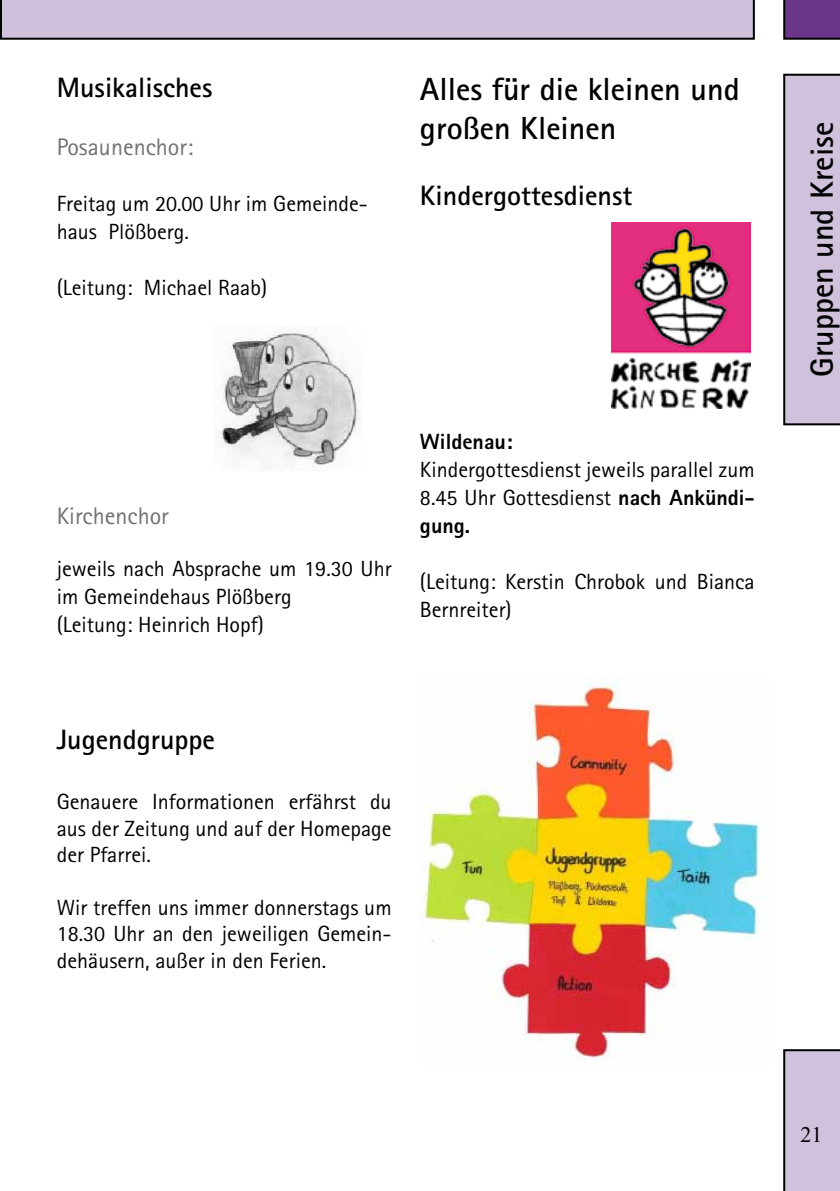
<style>
.page{position:relative;width:840px;height:1191px;background:#fff}
.page>*{position:absolute;margin:0;border:0;box-sizing:border-box;transform-origin:0 0}
.t1{font:700 32px/38.4px "Rotis Sans Serif";color:#000}
.t2{font:700 28px "Rotis Sans Serif";color:#000}
.t3{font:24px "Rotis Sans Serif";color:#707172}
.t4{font:22px/28px "Rotis Sans Serif";color:#000;text-align:justify}
.t5{font:800 22px "Rotis Sans Serif";color:#000}
.t6{font:22px "Times New Roman";color:#000}
.s1{font-weight:800}
</style>
<div class="page">
<svg style="left:0;top:0;width:754px;height:40px"></svg>
<svg style="left:783px;top:0;width:56px;height:40px"></svg>
<svg style="left:783px;top:74px;width:56px;height:351px"></svg>
<svg style="left:783px;top:1049px;width:56px;height:142px"></svg>
<img style="left:611px;top:223px;width:139px;height:185px">
<img style="left:220px;top:331px;width:140px;height:137px">
<img style="left:420px;top:677px;width:346px;height:382px">
<p class="t2" style="left:57px;top:70px;width:157px">Musikalisches</p>
<p class="t3" style="left:57px;top:132px;width:138px">Posaunenchor:</p>
<p class="t4" style="left:57px;top:189px;width:312px">Freitag um 20.00 Uhr im Gemeinde&shy;haus Plößberg.</p>
<p class="t4" style="left:57px;top:273px;width:212px">(Leitung: Michael Raab)</p>
<h1 class="t1" style="left:420px;top:70px;width:321px">Alles für die kleinen und großen Kleinen</h1>
<p class="t2" style="left:420px;top:178px;width:214px">Kindergottesdienst</p>
<p class="t3" style="left:57px;top:501px;width:114px">Kirchenchor</p>
<p class="t4" style="left:57px;top:554px;width:336px;text-align:left">jeweils nach Absprache um 19.30 Uhr im Gemeindehaus Plößberg<br>(Leitung: Heinrich Hopf)</p>
<p class="t5" style="left:420px;top:428px;width:94px">Wildenau:</p>
<p class="t4" style="left:420px;top:455px;width:336px">Kindergottesdienst jeweils parallel zum 8.45 Uhr Gottesdienst <span class="s1">nach Ankündi&shy;gung.</span></p>
<p class="t4" style="left:420px;top:567px;width:336px">(Leitung: Kerstin Chrobok und Bianca<br>Bernreiter)</p>
<p class="t2" style="left:57px;top:722px;width:160px">Jugendgruppe</p>
<p class="t4" style="left:57px;top:788px;width:336px;line-height:26.4px">Genauere Informationen erfährst du aus der Zeitung und auf der Homepage der Pfarrei.</p>
<p class="t4" style="left:57px;top:894px;width:336px;line-height:26.4px">Wir treffen uns immer donnerstags um 18.30 Uhr an den jeweiligen Gemein&shy;dehäusern, außer in den Ferien.</p>
<h1 class="t1" style="left:801px;top:377px;width:256px;rotate:-90deg">Gruppen und Kreise</h1>
<p class="t6" style="left:800px;top:1119px;width:23px">21</p>
</div>
